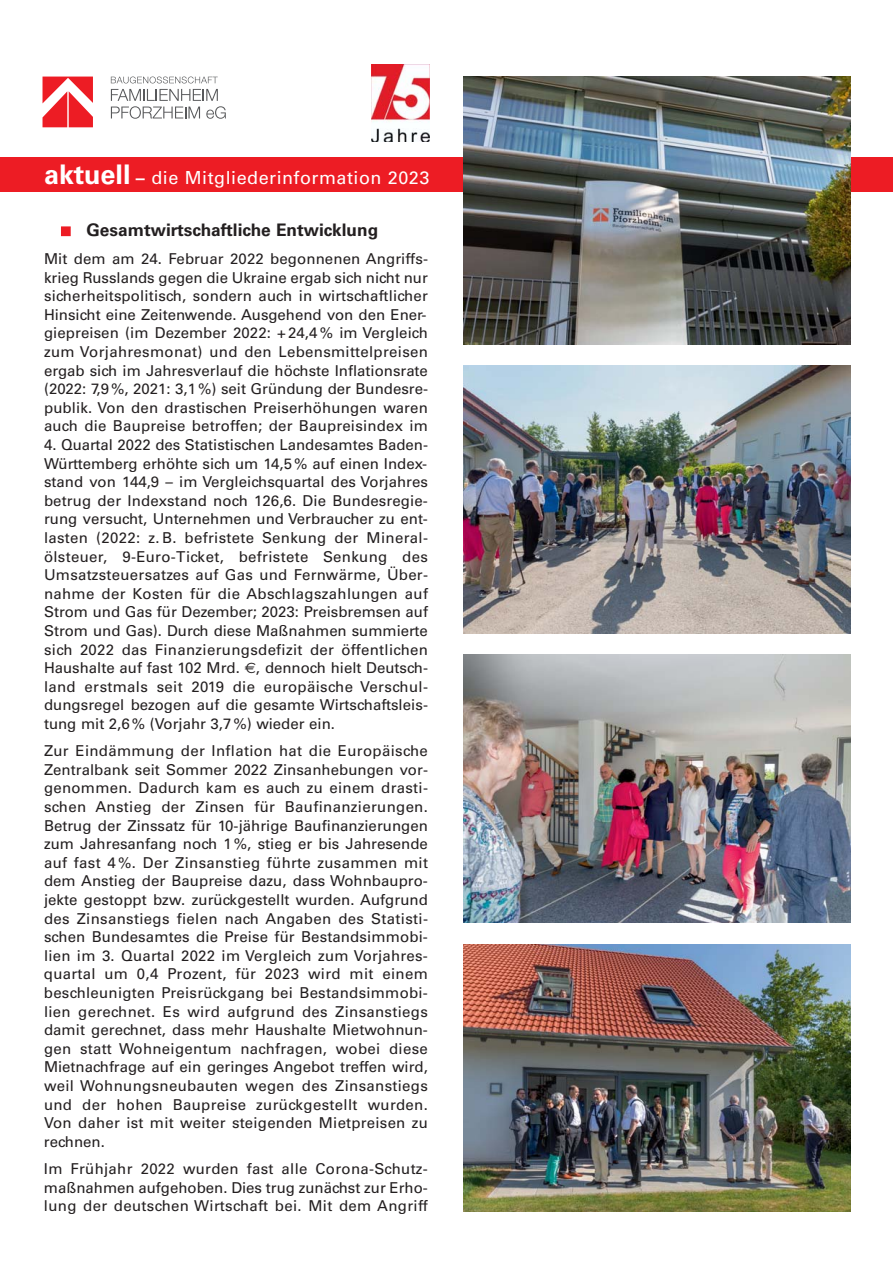
<style>
.page{position:relative;width:893px;height:1263px;background:#fff}
.page>*{position:absolute;margin:0;border:0;box-sizing:border-box;transform-origin:0 0}
.t1{font:18px "Univers";letter-spacing:.025em;color:#fff}
.t2{font:700 17.25px "Univers";color:#231f20}
.t3{font:15px/18.6px "Univers";letter-spacing:.015em;color:#231f20;text-align:justify}
.s1{font-weight:700;font-size:27px}
.s2{font-weight:700}
.s3{font-family:"Euro Sans"}
</style>
<div class="page">
<div style="left:0;top:157px;width:893px;height:34px;background:#ed1c24"></div>
<div style="left:62px;top:227px;width:8px;height:8px;background:#ed1c24"></div>
<div style="left:61px;top:227px;width:9px;height:9px;border:1px solid #ed1c24"></div>
<svg style="left:43px;top:77px;width:50px;height:50px"></svg>
<svg style="left:111px;top:77px;width:107px;height:6px"></svg>
<svg style="left:111px;top:89px;width:115px;height:30px"></svg>
<img style="left:463px;top:77px;width:387px;height:267px">
<img style="left:463px;top:366px;width:387px;height:268px">
<img style="left:463px;top:655px;width:387px;height:268px">
<img style="left:463px;top:944px;width:387px;height:268px">
<img style="left:372px;top:65px;width:57px;height:77px">
<p class="t1" style="left:44px;top:171px;width:387px"><span class="s1">aktuell</span> <span class="s2">–</span> die Mitgliederinformation 2023</p>
<p class="t2" style="left:87px;top:223px;width:293px">Gesamtwirtschaftliche Entwicklung</p>
<p class="t3" style="left:44px;top:251px;width:385px">Mit dem am 24. Februar 2022 begonnenen Angriffs&shy;krieg Russlands gegen die Ukraine ergab sich nicht nur sicherheitspolitisch, sondern auch in wirtschaftlicher Hinsicht eine Zeitenwende. Ausgehend von den Ener&shy;giepreisen (im Dezember 2022: + 24,4 % im Vergleich zum Vorjahresmonat) und den Lebensmittelpreisen ergab sich im Jahresverlauf die höchste Inflationsrate (2022: 7,9 %, 2021: 3,1 %) seit Gründung der Bundesre&shy;publik. Von den drastischen Preiserhöhungen waren auch die Baupreise betroffen; der Baupreisindex im</p>
<p class="t3" style="left:44px;top:437px;width:385px">4. Quartal 2022 des Statistischen Landesamtes Baden-Württemberg erhöhte sich um 14,5 % auf einen Index&shy;stand von 144,9 – im Vergleichsquartal des Vorjahres betrug der Indexstand noch 126,6. Die Bundesregie&shy;rung versucht, Unternehmen und Verbraucher zu ent&shy;lasten (2022: z. B. befristete Senkung der Mineral - ölsteuer, 9-Euro-Ticket, befristete Senkung des Umsatzsteuersatzes auf Gas und Fernwärme, Über&shy;nahme der Kosten für die Abschlagszahlungen auf Strom und Gas für Dezember; 2023: Preisbremsen auf Strom und Gas). Durch diese Maßnahmen summierte sich 2022 das Finanzierungsdefizit der öffentlichen Haushalte auf fast 102 Mrd. <span class="s3">€</span>, dennoch hielt Deutsch&shy;land erstmals seit 2019 die europäische Verschul&shy;dungsregel bezogen auf die gesamte Wirtschaftsleis - tung mit 2,6 % (Vorjahr 3,7 %) wieder ein.</p>
<p class="t3" style="left:44px;top:743px;width:386px">Zur Eindämmung der Inflation hat die Europäische Zentralbank seit Sommer 2022 Zinsanhebungen vor&shy;genommen. Dadurch kam es auch zu einem drasti&shy;schen Anstieg der Zinsen für Baufinanzierungen.<br>Betrug der Zinssatz für 10-jährige Baufinanzierungen zum Jahresanfang noch 1 %, stieg er bis Jahresende auf fast 4 %. Der Zinsanstieg führte zusammen mit dem Anstieg der Baupreise dazu, dass Wohnbaupro&shy;jekte gestoppt bzw. zurückgestellt wurden. Aufgrund des Zinsanstiegs fielen nach Angaben des Statisti&shy;schen Bundesamtes die Preise für Bestandsimmobi&shy;lien im 3. Quartal 2022 im Vergleich zum Vorjahres - quartal um 0,4 Prozent, für 2023 wird mit einem beschleunigten Preisrückgang bei Bestandsimmobi&shy;lien gerechnet. Es wird aufgrund des Zinsanstiegs damit gerechnet, dass mehr Haushalte Mietwohnun&shy;gen statt Wohneigentum nachfragen, wobei diese Mietnachfrage auf ein geringes Angebot treffen wird, weil Wohnungsneubauten wegen des Zinsanstiegs und der hohen Baupreise zurückgestellt wurden.<br>Von daher ist mit weiter steigenden Mietpreisen zu rechnen.</p>
<p class="t3" style="left:44px;top:1160px;width:385px">Im Frühjahr 2022 wurden fast alle Corona-Schutz - maßnahmen aufgehoben. Dies trug zunächst zur Erho&shy;lung der deutschen Wirtschaft bei. Mit dem Angriff</p>
</div>
